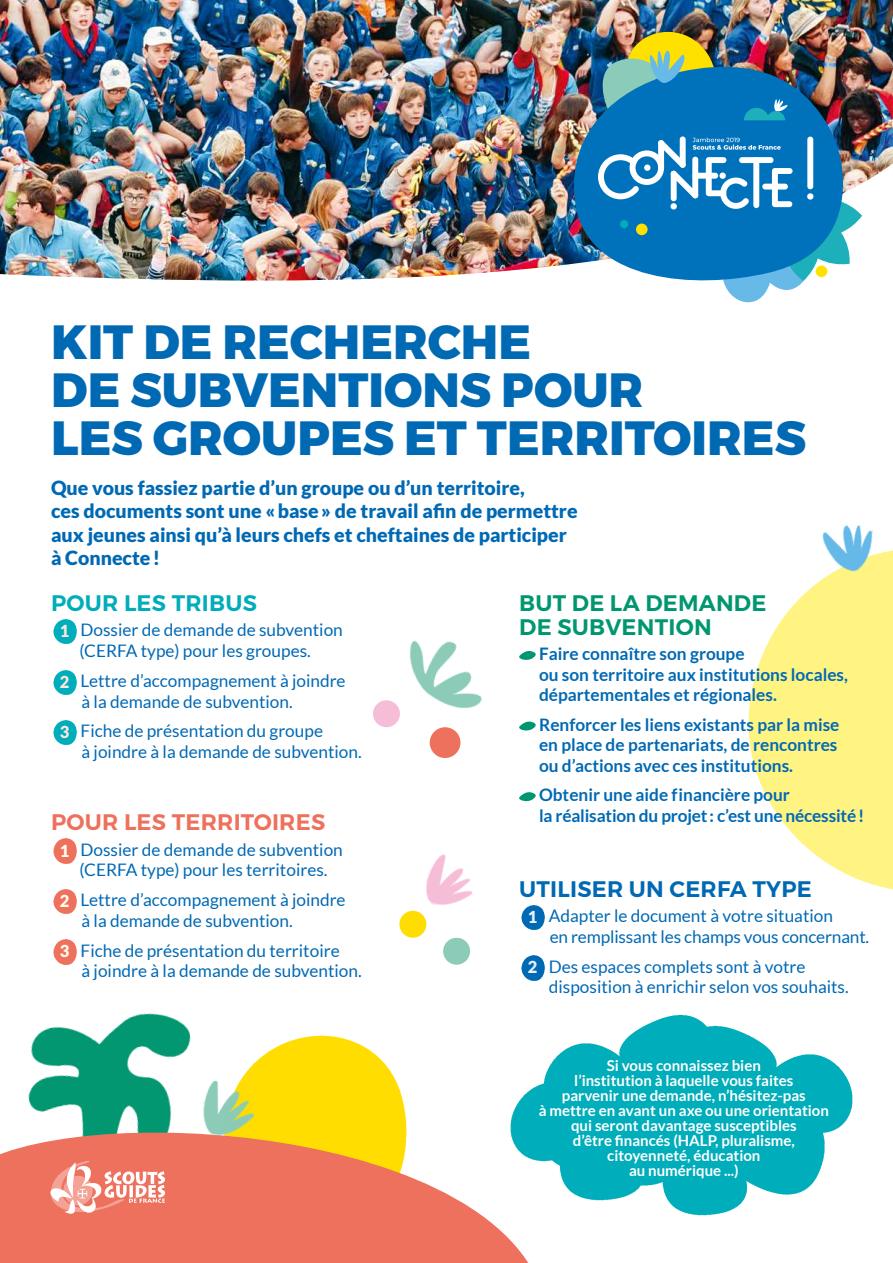
<style>
.page{position:relative;width:893px;height:1263px;background:#fff}
.page>*{position:absolute;margin:0;border:0;box-sizing:border-box;transform-origin:0 0}
.t1{font:800 48px/48px "Montserrat";color:#0069b4}
.t2{font:600 22.5px/24px "Montserrat";letter-spacing:.01em;color:#009770}
.t3{font:600 22.5px "Montserrat";letter-spacing:.01em;color:#0069b4}
.t4{font:600 22.5px "Montserrat";letter-spacing:.01em;color:#ee715d}
.t5{font:600 22.5px "Montserrat";letter-spacing:.01em;color:#00adba}
.t6{font:900 19.5px/23.4px "Lato";color:#0069b4}
.t7{font:17.25px/20.7px "Lato";color:#0069b4}
.t8{font:700 17.25px/20.7px "Lato";color:#0069b4}
.t9{font:700 15px/15px "Lato";color:#fff;text-align:center}
.s1{font-weight:900;font-size:16.5px;color:#fde6de}
.s2{font-weight:900;font-size:16.5px;color:#fffdea}
.s3{font-weight:900;font-size:16.5px;color:#e6f1fc}
</style>
<div class="page">
<img style="left:0;top:0;width:893px;height:281px">
<img style="left:242px;top:1035px;width:160px;height:62px">
<img style="left:28px;top:1013px;width:163px;height:84px">
<svg style="left:0;top:1097px;width:529px;height:166px"></svg>
<img style="left:53px;top:619px;width:24px;height:25px">
<img style="left:53px;top:670px;width:24px;height:25px">
<img style="left:53px;top:720px;width:24px;height:25px">
<img style="left:53px;top:838px;width:24px;height:26px">
<img style="left:53px;top:889px;width:24px;height:25px">
<img style="left:53px;top:939px;width:24px;height:26px">
<div style="left:430px;top:727px;width:30px;height:31px;background:#ee715d;border-radius:50%"></div>
<div style="left:373px;top:700px;width:27px;height:27px;background:#f6bdd8;border-radius:50%"></div>
<img style="left:391px;top:640px;width:91px;height:82px">
<div style="left:443px;top:938px;width:27px;height:27px;background:#8bcbb7;border-radius:50%"></div>
<div style="left:399px;top:911px;width:27px;height:27px;background:#fd0;border-radius:50%"></div>
<img style="left:419px;top:854px;width:54px;height:62px">
<img style="left:748px;top:550px;width:145px;height:340px">
<img style="left:816px;top:525px;width:71px;height:53px">
<svg style="left:519px;top:651px;width:17px;height:9px"></svg>
<svg style="left:519px;top:721px;width:17px;height:10px"></svg>
<svg style="left:519px;top:792px;width:17px;height:10px"></svg>
<img style="left:668px;top:1173px;width:151px;height:43px">
<img style="left:503px;top:1088px;width:227px;height:113px">
<img style="left:568px;top:1033px;width:65px;height:15px">
<img style="left:633px;top:1014px;width:220px;height:159px">
<div style="left:533px;top:1048px;width:194px;height:138px;background:#00adba"></div>
<img style="left:521px;top:905px;width:24px;height:25px">
<img style="left:521px;top:955px;width:24px;height:26px">
<img style="left:574px;top:62px;width:269px;height:219px">
<svg style="left:744px;top:99px;width:45px;height:21px"></svg>
<img style="left:588px;top:31px;width:128px;height:99px">
<svg style="left:598px;top:137px;width:264px;height:166px"></svg>
<svg style="left:40px;top:1161px;width:125px;height:56px"></svg>
<img style="left:199px;top:1077px;width:60px;height:64px">
<h1 class="t1" style="left:51px;top:319px;width:756px">KIT DE RECHERCHE<br>DE SUBVENTIONS POUR<br>LES GROUPES ET TERRITOIRES</h1>
<p class="t6" style="left:51px;top:476px;width:528px">Que vous fassiez partie d’un groupe ou d’un territoire,<br>ces documents sont une «base» de travail afin de permettre aux jeunes ainsi qu’à leurs chefs et cheftaines de participer à Connecte!</p>
<h2 class="t5" style="left:51px;top:589px;width:207px">POUR LES TRIBUS</h2>
<p class="t7" style="left:79px;top:620px;width:265px;text-indent:-20px"><span class="s1">1</span> Dossier de demande de subvention (CERFA type) pour les groupes.</p>
<p class="t7" style="left:82px;top:670px;width:266px;text-indent:-22px"><span class="s1">2</span> Lettre d’accompagnement à joindre à la demande de subvention.</p>
<p class="t7" style="left:82px;top:721px;width:282px;text-indent:-22px"><span class="s1">3</span> Fiche de présentation du groupe<br>à joindre à la demande de subvention.</p>
<h2 class="t4" style="left:51px;top:808px;width:276px">POUR LES TERRITOIRES</h2>
<p class="t7" style="left:60px;top:839px;width:285px;text-align:center"><span class="s2">1</span> Dossier de demande de subvention (CERFA type) pour les territoires.</p>
<p class="t7" style="left:82px;top:889px;width:266px;text-indent:-22px"><span class="s2">2</span> Lettre d’accompagnement à joindre à la demande de subvention.</p>
<p class="t7" style="left:82px;top:940px;width:282px;text-indent:-22px"><span class="s2">3</span> Fiche de présentation du territoire<br>à joindre à la demande de subvention.</p>
<h2 class="t2" style="left:519px;top:591px;width:249px">BUT DE LA DEMANDE<br>DE SUBVENTION</h2>
<p class="t8" style="left:539px;top:643px;width:310px">Faire connaître son groupe<br>ou son territoire aux institutions locales, départementales et régionales.</p>
<p class="t8" style="left:539px;top:714px;width:302px;text-align:justify">Renforcer les liens existants par la mise en place de partenariats, de rencontres ou d’actions avec ces institutions.</p>
<p class="t8" style="left:539px;top:784px;width:327px">Obtenir une aide financière pour<br>la réalisation du projet: c’est une nécessité!</p>
<h2 class="t3" style="left:519px;top:875px;width:294px">UTILISER UN CERFA TYPE</h2>
<p class="t7" style="left:550px;top:905px;width:321px;text-indent:-22px"><span class="s3">1</span> Adapter le document à votre situation<br>en remplissant les champs vous concernant.</p>
<p class="t7" style="left:549px;top:956px;width:301px;text-indent:-21px"><span class="s3">2</span> Des espaces complets sont à votre disposition à enrichir selon vos souhaits.</p>
<p class="t9" style="left:539px;top:1058px;width:292px">Si vous connaissez bien<br>l’institution à laquelle vous faites<br>parvenir une demande, n’hésitez-pas<br>à mettre en avant un axe ou une orientation qui seront davantage susceptibles<br>d’être financés (HALP, pluralisme, citoyenneté, éducation<br>au numérique ...)</p>
</div>
